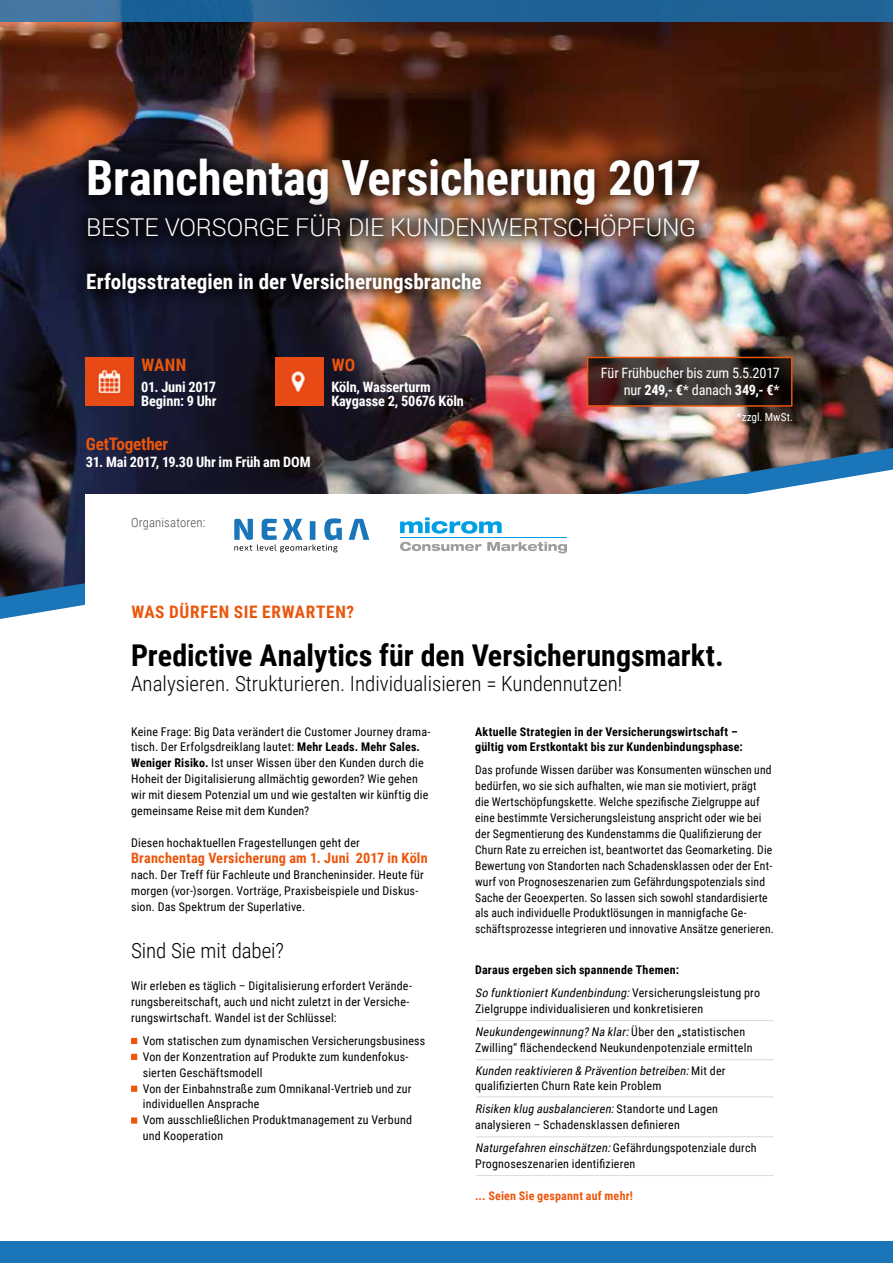
<style>
.page{position:relative;width:893px;height:1263px;background:#fff}
.page>*{position:absolute;margin:0;border:0;box-sizing:border-box;transform-origin:0 0}
.t1{font:700 48.45px "Roboto Condensed";letter-spacing:-.005em;color:#fff}
.t2{font:700 30px "Roboto Condensed";color:#000}
.t3{font:300 24.6px "Roboto";letter-spacing:-.01em;color:#fff}
.t4{font:700 21.15px "Roboto Condensed";color:#fff}
.t5{font:300 21px "Roboto Condensed";color:#000}
.t6{font:700 17.25px "Roboto Condensed";letter-spacing:.025em;color:#ea560d}
.t7{font:700 17.25px "Roboto Condensed";letter-spacing:-.015em;color:#ea560d}
.t8{font:700 14.25px/14px "Roboto Condensed";letter-spacing:-.01em;color:#fff}
.t9{font:14.25px/17.2px "Roboto Condensed";letter-spacing:-.01em;color:#fff;text-align:right}
.t10{font:700 14.25px "Roboto Condensed";letter-spacing:.01em;color:#ea560d}
.t11{font:300 12.75px "Roboto Condensed";letter-spacing:.015em;color:#4a4a49}
.t12{font:12px/15.9px "Roboto Condensed";letter-spacing:.015em;color:#000}
.t13{font:700 12px/15.9px "Roboto Condensed";letter-spacing:.02em;color:#000}
.t14{font:700 12px "Roboto Condensed";letter-spacing:.015em;color:#ea560d}
.t15{font:11.25px "Roboto Condensed";letter-spacing:.005em;color:#fff}
.s1{font-weight:700}
.s2{font-weight:400;font-style:italic}
.s3{font-weight:400}
.s4{font-style:italic}
</style>
<div class="page">
<img style="left:0;top:21px;width:893px;height:425px">
<img style="left:0;top:446px;width:893px;height:173px">
<div style="left:85px;top:494px;width:723px;height:717px;background:#fff"></div>
<svg style="left:131px;top:1038px;width:6px;height:6px"></svg>
<svg style="left:131px;top:1054px;width:6px;height:6px"></svg>
<svg style="left:131px;top:1086px;width:6px;height:6px"></svg>
<svg style="left:131px;top:1117px;width:6px;height:6px"></svg>
<div style="left:69px;top:139px;width:649px;height:86px;background:#000;opacity:.75"></div>
<div style="left:69px;top:194px;width:645px;height:62px;background:#000;opacity:.75"></div>
<div style="left:67px;top:253px;width:433px;height:59px;background:#000;opacity:.75"></div>
<img style="left:85px;top:357px;width:49px;height:49px">
<img style="left:275px;top:357px;width:49px;height:49px">
<div style="left:0;top:1242px;width:893px;height:21px;background:#1a76b9"></div>
<svg style="left:0;top:0;width:893px;height:21px;background:#246597"></svg>
<hr style="left:476px;top:1020px;width:297px;height:1px;background:#dadada">
<hr style="left:476px;top:1059px;width:297px;height:1px;background:#dadada">
<hr style="left:476px;top:1096px;width:297px;height:1px;background:#dadada">
<hr style="left:476px;top:1136px;width:297px;height:1px;background:#dadada">
<hr style="left:476px;top:1175px;width:297px;height:1px;background:#dadada">
<svg style="left:234px;top:518px;width:135px;height:34px"></svg>
<hr style="left:400px;top:537px;width:167px;height:1px;background:#009fe3">
<svg style="left:400px;top:517px;width:102px;height:17px"></svg>
<svg style="left:400px;top:542px;width:81px;height:9px"></svg>
<svg style="left:487px;top:542px;width:80px;height:11px"></svg>
<svg style="left:590px;top:360px;width:199px;height:44px;background:#352b29"></svg>
<div style="left:587px;top:357px;width:205px;height:50px;border:2px solid #ea560d"></div>
<div style="left:729px;top:404px;width:71px;height:28px;background:#000;opacity:.75"></div>
<h1 class="t1" style="left:86px;top:144px;width:617px">Branchentag Versicherung 2017</h1>
<h3 class="t3" style="left:86px;top:210px;width:611px">BESTE VORSORGE FÜR DIE KUNDENWERTSCHÖPFUNG</h3>
<h3 class="t4" style="left:86px;top:266px;width:397px">Erfolgsstrategien in der Versicherungsbranche</h3>
<h3 class="t6" style="left:141px;top:353px;width:46px">WANN</h3>
<p class="t8" style="left:141px;top:380px;width:77px">01. Juni 2017<br>Beginn: 9 Uhr</p>
<h3 class="t7" style="left:86px;top:432px;width:84px">GetTogether</h3>
<p class="t8" style="left:86px;top:455px;width:226px">31. Mai 2017, 19.30 Uhr im Früh am DOM</p>
<p class="t11" style="left:131px;top:514px;width:76px">Organisatoren:</p>
<h3 class="t6" style="left:332px;top:353px;width:25px">WO</h3>
<p class="t8" style="left:331px;top:380px;width:134px">Köln, Wasserturm<br>Kaygasse 2, 50676 Köln</p>
<p class="t9" style="left:601px;top:363px;width:180px">Für Frühbucher bis zum 5.5.2017 nur <span class="s1">249,- €</span>* danach <span class="s1">349,- €</span>*</p>
<p class="t15" style="left:737px;top:409px;width:58px">*zzgl. MwSt.</p>
<h3 class="t6" style="left:131px;top:600px;width:224px">WAS DÜRFEN SIE ERWARTEN?</h3>
<h2 class="t2" style="left:131px;top:635px;width:594px">Predictive Analytics für den Versicherungsmarkt.</h2>
<h3 class="t5" style="left:131px;top:669px;width:493px">Analysieren. Strukturieren. Individualisieren = Kundennutzen!</h3>
<p class="t12" style="left:131px;top:723px;width:301px">Keine Frage: Big Data verändert die Customer Journey drama&shy;tisch. Der Erfolgsdreiklang lautet: <span class="s1">Mehr Leads. Mehr Sales.<br>Weniger Risiko.</span> Ist unser Wissen über den Kunden durch die Hoheit der Digitalisierung allmächtig geworden? Wie gehen wir mit diesem Potenzial um und wie gestalten wir künftig die gemeinsame Reise mit dem Kunden?</p>
<p class="t12" style="left:131px;top:834px;width:230px">Diesen hochaktuellen Fragestellungen geht der</p>
<p class="t10" style="left:131px;top:848px;width:298px">Branchentag Versicherung am 1. Juni 2017 in Köln</p>
<p class="t12" style="left:131px;top:866px;width:294px">nach. Der Treff für Fachleute und Brancheninsider. Heute für morgen (vor-)sorgen. Vorträge, Praxisbeispiele und Diskus&shy;sion. Das Spektrum der Superlative.</p>
<h3 class="t5" style="left:131px;top:936px;width:154px">Sind Sie mit dabei?</h3>
<p class="t12" style="left:131px;top:977px;width:283px">Wir erleben es täglich – Digitalisierung erfordert Verände&shy;rungsbereitschaft, auch und nicht zuletzt in der Versiche&shy;rungswirtschaft. Wandel ist der Schlüssel:</p>
<p class="t12" style="left:143px;top:1032px;width:284px">Vom statischen zum dynamischen Versicherungsbusiness Von der Konzentration auf Produkte zum kundenfokus&shy;sierten Geschäftsmodell<br>Von der Einbahnstraße zum Omnikanal-Vertrieb und zur individuellen Ansprache<br>Vom ausschließlichen Produktmanagement zu Verbund und Kooperation</p>
<p class="t13" style="left:475px;top:723px;width:269px">Aktuelle Strategien in der Versicherungswirtschaft – gültig vom Erstkontakt bis zur Kundenbindungsphase:</p>
<p class="t12" style="left:475px;top:761px;width:300px">Das profunde Wissen darüber was Konsumenten wünschen und bedürfen, wo sie sich aufhalten, wie man sie motiviert, prägt<br>die Wertschöpfungskette. Welche spezifische Zielgruppe auf eine bestimmte Versicherungsleistung anspricht oder wie bei der Segmentierung des Kundenstamms die Qualifizierung der Churn Rate zu erreichen ist, beantwortet das Geomarketing. Die Bewertung von Standorten nach Schadensklassen oder der Ent&shy;wurf von Prognoseszenarien zum Gefährdungspotenzials sind Sache der Geoexperten. So lassen sich sowohl standardisierte als auch individuelle Produktlösungen in mannigfache Ge&shy;schäftsprozesse integrieren und innovative Ansätze generieren.</p>
<p class="t13" style="left:475px;top:958px;width:286px;line-height:22.8px">Daraus ergeben sich spannende Themen:<br><span class="s2">So funktioniertKundenbindung:</span><span class="s3">Ve r s i c h e r u n g s l e i s t u n g p ro</span></p>
<p class="t12" style="left:475px;top:997px;width:271px;line-height:22.8px">Zielgruppe individualisieren und konkretisieren<br><span class="s4">Neukundengewinnung?Na klar:</span>Ü b e r d e n „ s t a t i s t i s c h e n</p>
<p class="t12" style="left:475px;top:1035px;width:279px;line-height:22.8px">Zwilling“ flächendeckend Neukundenpotenziale ermitteln<br><span class="s4">Kunden reaktivieren &amp; Prävention betreiben:</span>M i t d e r</p>
<p class="t12" style="left:475px;top:1074px;width:244px;line-height:22.8px">qualifizierten Churn Rate kein Problem<br><span class="s4">Risiken klug ausbalancieren:</span>S t a n d o r t e u n d L a g e n</p>
<p class="t12" style="left:475px;top:1113px;width:283px;line-height:22.8px">analysieren – Schadensklassen definieren<br><span class="s4">Naturgefahren einschätzen:</span>Gefährdungspotenziale durch</p>
<p class="t12" style="left:475px;top:1155px;width:162px">Prognoseszenarien identifizieren</p>
<p class="t14" style="left:475px;top:1187px;width:159px">... Seien Sie gespannt auf mehr!</p>
</div>
